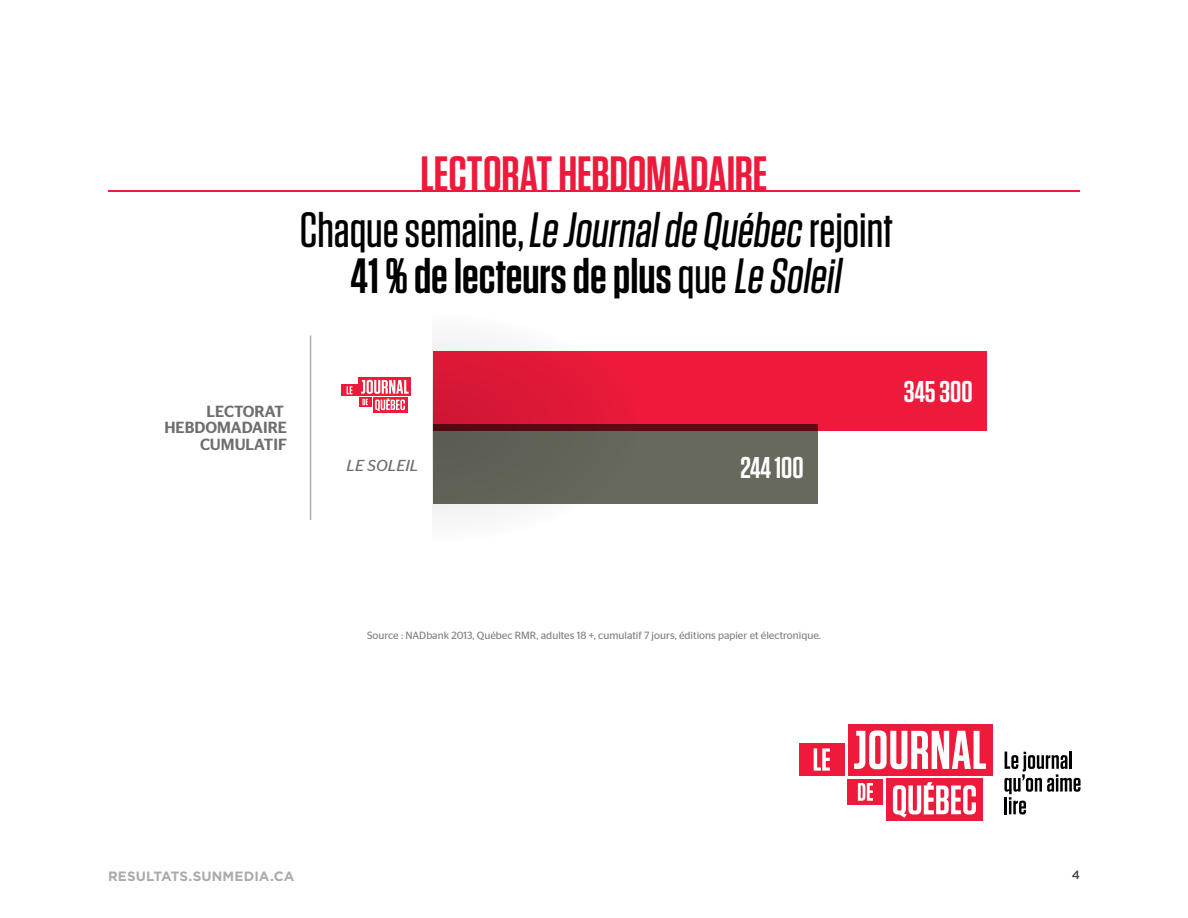
<style>
.page{position:relative;width:1188px;height:918px;background:#fff}
.page>*{position:absolute;margin:0;border:0;box-sizing:border-box;transform-origin:0 0}
.t1{font:500 49.5px/46.7px "Tungsten";color:#000;text-align:center}
.t2{font:600 49.5px "Tungsten";letter-spacing:-.005em;color:#ed1a3c}
.t3{font:600 30px "Tungsten";color:#fff}
.t4{font:500 16.2px/16.2px "Stag Sans";color:#6d6e71;text-align:right}
.t5{font:italic 15.9px "Stag Sans";color:#6d6e71}
.t6{font:700 13.5px "Gotham";letter-spacing:.005em;color:#a9abae}
.t7{font:500 12px "Gotham";color:#44423f}
.t8{font:10.5px "Stag Sans";color:#808285}
.s1{font-weight:600}
</style>
<div class="page">
<hr style="left:1069px;top:751px;width:3px;height:18px;background:#000">
<svg style="left:1004px;top:752px;width:77px;height:62px"></svg>
<div style="left:886px;top:779px;width:96px;height:42px;background:#ed1a3b"></div>
<svg style="left:893px;top:782px;width:83px;height:36px"></svg>
<div style="left:848px;top:779px;width:35px;height:26px;background:#ed1a3b"></div>
<div style="left:848px;top:724px;width:144px;height:52px;background:#ed1a3b"></div>
<svg style="left:858px;top:783px;width:15px;height:18px"></svg>
<div style="left:799px;top:743px;width:45px;height:33px;background:#ed1a3b"></div>
<svg style="left:814px;top:748px;width:16px;height:23px"></svg>
<svg style="left:854px;top:730px;width:132px;height:39px"></svg>
<hr style="left:108px;top:190px;width:972px;height:2px;background:#ed1a3c">
<div style="left:433px;top:351px;width:553px;height:80px;background:linear-gradient(to right,#dd1837,#f31b3d)"></div>
<div style="left:433px;top:424px;width:384px;height:80px;background:#68695d"></div>
<hr style="left:310px;top:336px;width:1px;height:184px;background:#a7a9ac">
<div style="left:373px;top:397px;width:34px;height:15px;background:#ed1a3b"></div>
<div style="left:359px;top:397px;width:13px;height:10px;background:#ed1a3b"></div>
<div style="left:359px;top:378px;width:52px;height:18px;background:#ed1a3b"></div>
<svg style="left:341px;top:385px;width:17px;height:11px"></svg>
<svg style="left:347px;top:386px;width:5px;height:8px"></svg>
<svg style="left:361px;top:380px;width:48px;height:31px"></svg>
<h1 class="t2" style="left:420px;top:148px;width:349px">LECTORAT HEBDOMADAIRE</h1>
<h1 class="t1" style="left:300px;top:207px;width:595px">Chaque semaine,Le Journalde Québecrejoint<br><span class="s1">41 % de lecteurs de plus</span> queLe Soleil</h1>
<h3 class="t4" style="left:164px;top:403px;width:124px">LECTORAT<br>HEBDOMADAIRE<br>CUMULATIF</h3>
<h3 class="t5" style="left:346px;top:457px;width:74px">LE SOLEIL</h3>
<h2 class="t3" style="left:740px;top:451px;width:65px">244 100</h2>
<h2 class="t3" style="left:904px;top:376px;width:70px">345 300</h2>
<p class="t8" style="left:367px;top:630px;width:455px">Source : NADbank 2013, Québec RMR, adultes 18 +, cumulatif 7 jours, éditions papier et électronique.</p>
<p class="t6" style="left:108px;top:868px;width:188px">RESULTATS.SUNMEDIA.CA</p>
<p class="t7" style="left:1072px;top:868px;width:10px">4</p>
</div>
